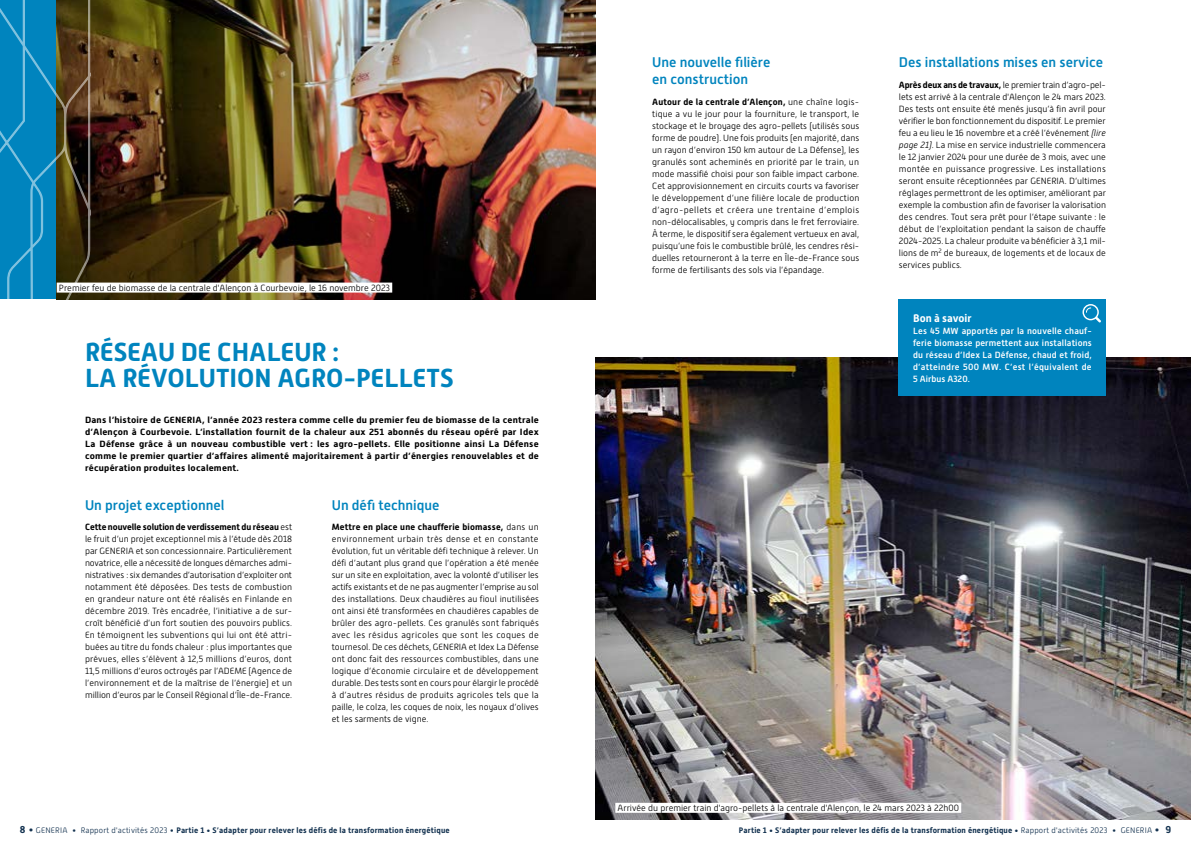
<style>
.page{position:relative;width:1191px;height:842px;background:#fff}
.page>*{position:absolute;margin:0;border:0;box-sizing:border-box;transform-origin:0 0}
.t1{font:700 26px/26px "Alwyn New";color:#0084be}
.t2{font:500 14px/17px "Alwyn New";color:#0084be}
.t3{font:700 11px "Alwyn New";color:#fff}
.t4{font:300 9px/12px "Alwyn New";color:#000;text-align:justify}
.t5{font:700 9px/12px "Alwyn New";letter-spacing:.02em;color:#000;text-align:justify;scale:1.06 1}
.t6{font:500 9px/12px "Alwyn New";letter-spacing:.03em;color:#fff;text-align:justify}
.t7{font:700 8px "Alwyn New";letter-spacing:.02em;color:#12314f}
.s1{font-weight:700}
.s2{font-style:italic}
.s3{font-size:10px}
.s4{font-weight:300;font-size:10px}
.s5{font-weight:300}
</style>
<div class="page">
<img style="left:90px;top:0;width:505px;height:299px">
<img style="left:595px;top:357px;width:596px;height:462px">
<div style="left:899px;top:299px;width:207px;height:97px;background:#0084be"></div>
<svg style="left:1082px;top:304px;width:19px;height:18px"></svg>
<svg style="left:0;top:0;width:90px;height:299px;background:#1f6e88"></svg>
<div style="left:57px;top:283px;width:335px;height:10px;background:#fff"></div>
<div style="left:615px;top:803px;width:346px;height:10px;background:#fff"></div>
<p class="t4" style="left:59px;top:281px;width:332px">Premier feu de biomasse de la centrale d'Alençon à Courbevoie, le 16 novembre 2023</p>
<h1 class="t1" style="left:85px;top:339px;width:370px">RÉSEAU DE CHALEUR :<br>LA RÉVOLUTION AGRO-PELLETS</h1>
<p class="t5" style="left:85px;top:413px;width:429px">Dans l’histoire de GENERIA, l’année 2023 restera comme celle du premier feu de biomasse de la centrale d’Alençon à Courbevoie. L’installation fournit de la chaleur aux 251 abonnés du réseau opéré par Idex La Défense grâce à un nouveau combustible vert : les agro-pellets. Elle positionne ainsi La Défense comme le premier quartier d’affaires alimenté majoritairement à partir d’énergies renouvelables et de récupération produites localement.</p>
<h2 class="t2" style="left:85px;top:496px;width:141px">Un projet exceptionnel</h2>
<p class="t4" style="left:85px;top:521px;width:209px"><span class="s1">Cette nouvelle solution de verdissement du réseau</span> est le fruit d’un projet exceptionnel mis à l’étude dès 2018 par GENERIA et son concessionnaire. Particulièrement novatrice, elle a nécessité de longues démarches admi&shy;nistratives : six demandes d’autorisation d’exploiter ont notamment été déposées. Des tests de combustion en grandeur nature ont été réalisés en Finlande en décembre 2019. Très encadrée, l’initiative a de sur&shy;croît bénéficié d’un fort soutien des pouvoirs publics.<br>En témoignent les subventions qui lui ont été attri&shy;buées au titre du fonds chaleur : plus importantes que prévues, elles s’élèvent à 12,5 millions d’euros, dont 11,5 millions d’euros octroyés par l’ADEME (Agence de l’environnement et de la maîtrise de l’énergie) et un million d’euros par le Conseil Régional d’Île-de-France.</p>
<h2 class="t2" style="left:332px;top:496px;width:109px">Un défi technique</h2>
<p class="t4" style="left:332px;top:521px;width:209px"><span class="s1">Mettre en place une chaufferie biomasse,</span> dans un environnement urbain très dense et en constante évolution, fut un véritable défi technique à relever. Un défi d’autant plus grand que l’opération a été menée sur un site en exploitation, avec la volonté d’utiliser les actifs existants et de ne pas augmenter l’emprise au sol des installations. Deux chaudières au fioul inutilisées ont ainsi été transformées en chaudières capables de brûler des agro-pellets. Ces granulés sont fabriqués avec les résidus agricoles que sont les coques de tournesol. De ces déchets, GENERIA et Idex La Défense ont donc fait des ressources combustibles, dans une logique d’économie circulaire et de développement durable. Des tests sont en cours pour élargir le procédé à d’autres résidus de produits agricoles tels que la paille, le colza, les coques de noix, les noyaux d’olives et les sarments de vigne.</p>
<h2 class="t2" style="left:652px;top:54px;width:120px">Une nouvelle filière en construction</h2>
<p class="t4" style="left:652px;top:96px;width:209px"><span class="s1">Autour de la centrale d’Alençon,</span> une chaîne logis&shy;tique a vu le jour pour la fourniture, le transport, le stockage et le broyage des agro-pellets (utilisés sous forme de poudre). Une fois produits (en majorité, dans un rayon d’environ 150 km autour de La Défense), les granulés sont acheminés en priorité par le train, un mode massifié choisi pour son faible impact carbone.<br>Cet approvisionnement en circuits courts va favoriser le développement d’une filière locale de production d’agro-pellets et créera une trentaine d’emplois non-délocalisables, y compris dans le fret ferroviaire.<br>À terme, le dispositif sera également vertueux en aval, puisqu’une fois le combustible brûlé, les cendres rési&shy;duelles retourneront à la terre en Île-de-France sous forme de fertilisants des sols via l’épandage.</p>
<h2 class="t2" style="left:899px;top:54px;width:206px">Des installations mises en service</h2>
<p class="t4" style="left:899px;top:79px;width:209px"><span class="s1">Après deux ans de travaux,</span> le premier train d’agro-pel&shy;lets est arrivé à la centrale d'Alençon le 24 mars 2023.<br>Des tests ont ensuite été menés jusqu’à fin avril pour vérifier le bon fonctionnement du dispositif. Le premier feu a eu lieu le 16 novembre et a créé l’événement <span class="s2">(lire page 21)</span>. La mise en service industrielle commencera le 12 janvier 2024 pour une durée de 3 mois, avec une montée en puissance progressive. Les installations seront ensuite réceptionnées par GENERIA. D’ultimes réglages permettront de les optimiser, améliorant par exemple la combustion afin de favoriser la valorisation des cendres. Tout sera prêt pour l’étape suivante : le début de l’exploitation pendant la saison de chauffe 2024-2025. La chaleur produite va bénéficier à 3,1 mil&shy;lions de m<sup>2</sup> de bureaux, de logements et de locaux de services publics.</p>
<p class="t3" style="left:913px;top:311px;width:60px">Bon à savoir</p>
<p class="t6" style="left:913px;top:325px;width:180px">Les 45 MW apportés par la nouvelle chauf&shy;ferie biomasse permettent aux installations du réseau d’Idex La Défense, chaud et froid, d’atteindre 500 MW. C’est l’équivalent de 5 Airbus A320.</p>
<p class="t4" style="left:617px;top:802px;width:343px">Arrivée du premier train d'agro-pellets à la centrale d'Alençon, le 24 mars 2023 à 22h00</p>
<p class="t7" style="left:20px;top:826px;width:431px"><span class="s3">8</span> <span class="s4">•</span> <span class="s5">GENERIA • Rapport d'activités 2023 •</span> Partie 1 • S’adapter pour relever les défis de la transformation énergétique</p>
<p class="t7" style="left:739px;top:826px;width:434px">Partie 1 • S’adapter pour relever les défis de la transformation énergétique • <span class="s5">Rapport d'activités 2023 • GENERIA</span> <span class="s4">•</span> <span class="s3">9</span></p>
</div>
